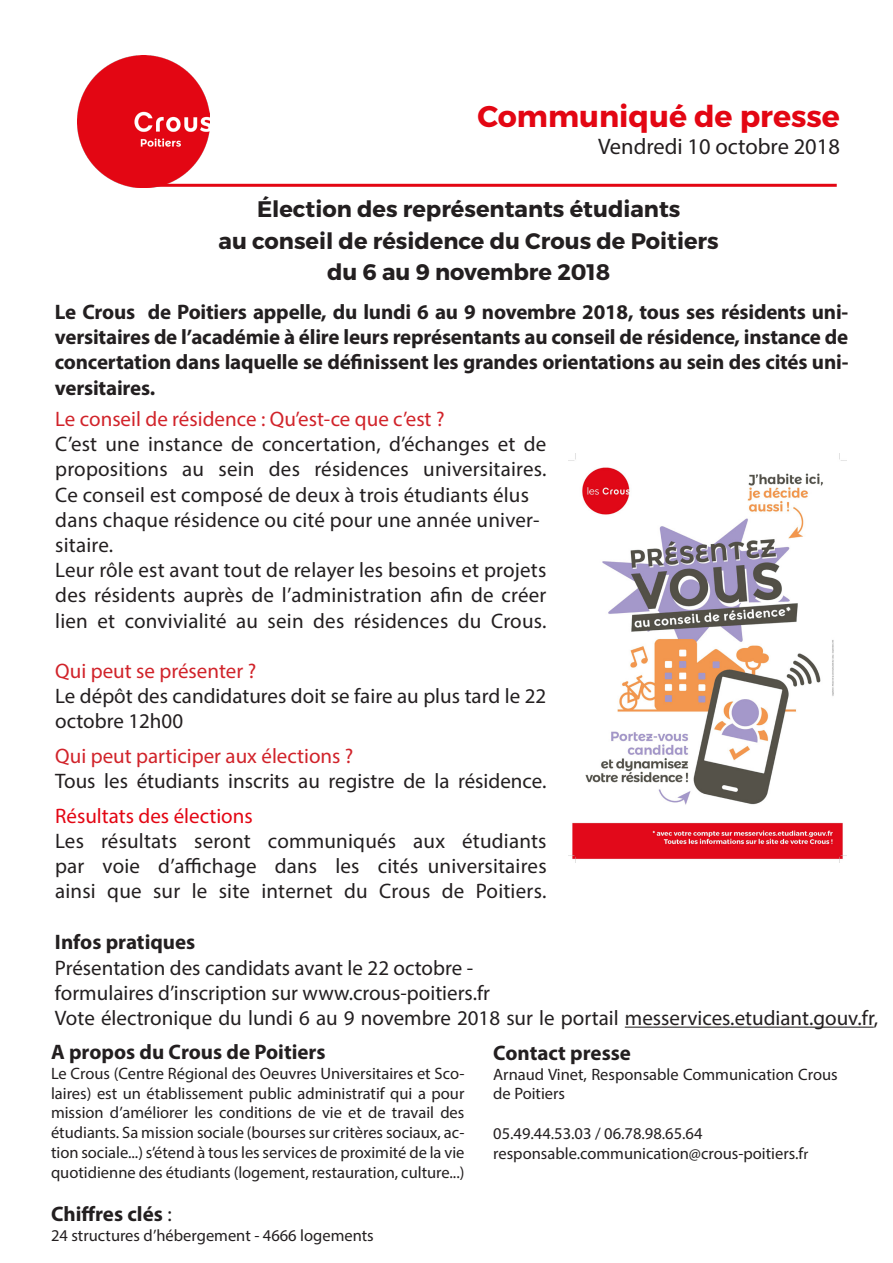
<style>
.page{position:relative;width:893px;height:1263px;background:#fff}
.page>*{position:absolute;margin:0;border:0;box-sizing:border-box;transform-origin:0 0}
.t1{font:700 30px "Montserrat";color:#e30613}
.t2{font:700 22.5px/31.5px "Montserrat";color:#231f20;text-align:center}
.t3{font:22.5px "Myriad Pro";color:#231f20}
.t4{font:21px/25.2px "Myriad Pro";letter-spacing:.005em;color:#231f20}
.t5{font:700 21px/25.2px "Myriad Pro";letter-spacing:-.01em;color:#231f20;text-align:justify}
.t6{font:21px "Myriad Pro";color:#d1232a}
.t7{font:21px "Myriad Pro";color:#e30613}
.t8{font:16.5px/19.8px "Myriad Pro";color:#231f20}
.s1{font-weight:400}
.s2{font-size:15px}
</style>
<div class="page">
<img style="left:77px;top:56px;width:132px;height:131px">
<hr style="left:154px;top:184px;width:683px;height:3px;background:#e30613">
<img style="left:569px;top:454px;width:277px;height:408px">
<hr style="left:625px;top:1026px;width:249px;height:2px;background:#231f20">
<h1 class="t1" style="left:477px;top:98px;width:364px">Communiqué de presse</h1>
<p class="t3" style="left:598px;top:133px;width:243px">Vendredi 10 octobre 2018</p>
<p class="t2" style="left:219px;top:194px;width:502px">Élection des représentants étudiants<br>au conseil de résidence du Crous de Poitiers du 6 au 9 novembre 2018</p>
<p class="t5" style="left:55px;top:299px;width:795px">Le Crous de Poitiers appelle, du lundi 6 au 9 novembre 2018, tous ses résidents uni&shy;versitaires de l’académie à élire leurs représentants au conseil de résidence, instance de concertation dans laquelle se définissent les grandes orientations au sein des cités uni&shy;versitaires.</p>
<p class="t6" style="left:55px;top:406px;width:391px">Le conseil de résidence : Qu’est-ce que c’est ?</p>
<p class="t4" style="left:55px;top:431px;width:493px">C’est une instance de concertation, d’échanges et de propositions au sein des résidences universitaires.<br>Ce conseil est composé de deux à trois étudiants élus dans chaque résidence ou cité pour une année univer&shy;sitaire.<br>Leur rôle est avant tout de relayer les besoins et projets des résidents auprès de l’administration afin de créer lien et convivialité au sein des résidences du Crous.</p>
<p class="t6" style="left:55px;top:658px;width:202px">Qui peut se présenter ?</p>
<p class="t4" style="left:55px;top:683px;width:493px">Le dépôt des candidatures doit se faire au plus tard le 22 octobre 12h00</p>
<p class="t6" style="left:55px;top:742px;width:300px">Qui peut participer aux élections ?</p>
<p class="t4" style="left:55px;top:768px;width:493px">Tous les étudiants inscrits au registre de la résidence.</p>
<p class="t7" style="left:55px;top:803px;width:199px">Résultats des élections</p>
<p class="t4" style="left:55px;top:828px;width:493px;text-align:justify">Les résultats seront communiqués aux étudiants par voie d’affichage dans les cités universitaires ainsi que sur le site internet du Crous de Poitiers.</p>
<p class="t5" style="left:55px;top:929px;width:142px">Infos pratiques</p>
<p class="t4" style="left:55px;top:955px;width:825px">Présentation des candidats avant le 22 octobre -<br>formulaires d’inscription sur www.crous-poitiers.fr<br>Vote électronique du lundi 6 au 9 novembre 2018 sur le portail messervices.etudiant.gouv.fr,</p>
<p class="t5" style="left:51px;top:1038px;width:276px">A propos du Crous de Poitiers</p>
<p class="t8" style="left:51px;top:1063px;width:415px;text-align:justify">Le Crous (Centre Régional des Oeuvres Universitaires et Sco&shy;laires) est un établissement public administratif qui a pour mission d’améliorer les conditions de vie et de travail des étudiants. Sa mission sociale (bourses sur critères sociaux, ac&shy;tion sociale...) s’étend à tous les services de proximité de la vie quotidienne des étudiants (logement, restauration, culture...)</p>
<p class="t5" style="left:51px;top:1200px;width:122px">Chiffres clés <span class="s1">:</span></p>
<p class="t8" style="left:51px;top:1225px;width:324px">24 structures d’hébergement - 4666 logements</p>
<p class="t5" style="left:493px;top:1039px;width:139px">Contact presse</p>
<p class="t8" style="left:493px;top:1064px;width:346px">Arnaud Vinet, Responsable Communication Crous de Poitiers</p>
<p class="t8" style="left:493px;top:1123px;width:317px">05.49.44.53.03 / 06.78.98.65.64 responsable.communication@crous-poitiers.f<span class="s2">r</span></p>
</div>
